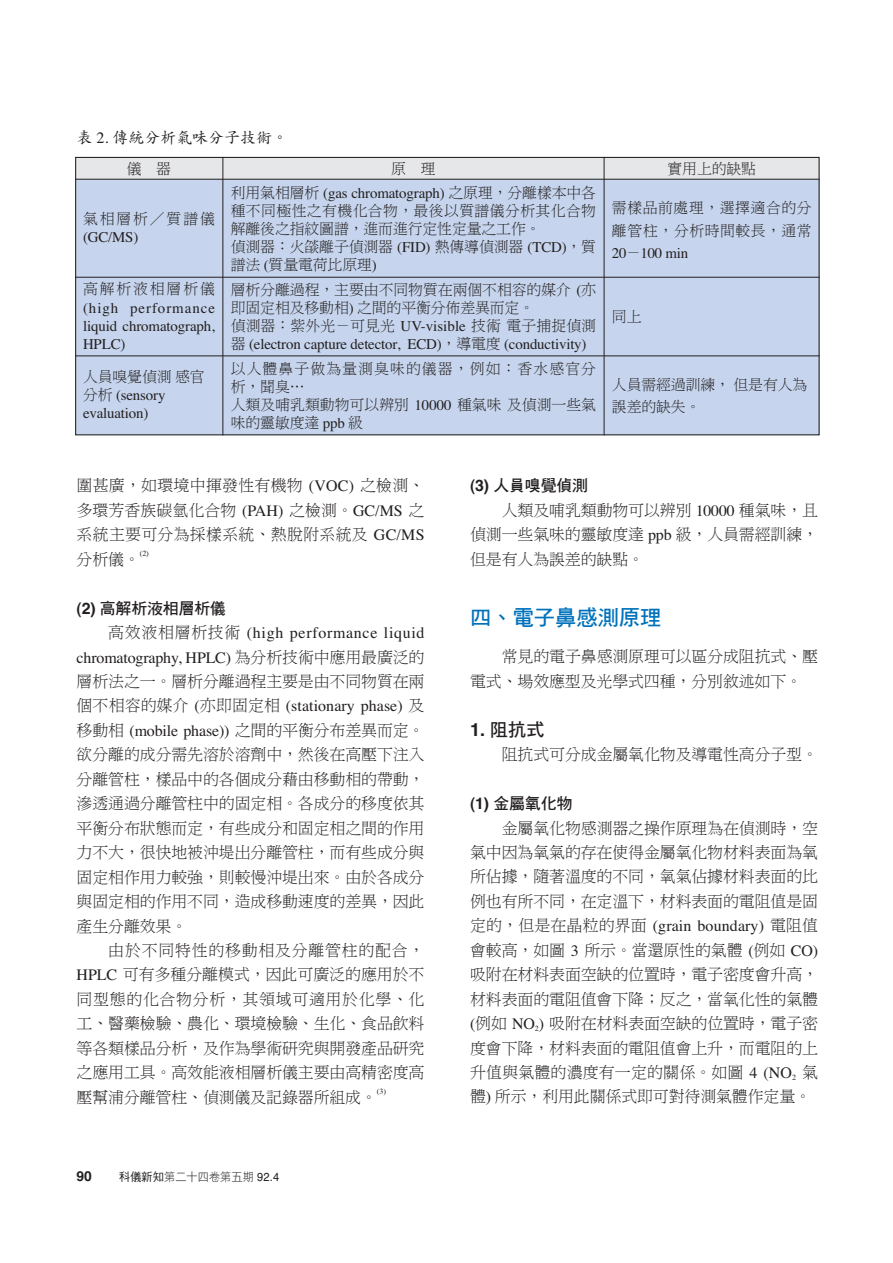
<style>
.page{position:relative;width:893px;height:1263px;background:#fff}
.page>*{position:absolute;margin:0;border:0;box-sizing:border-box;transform-origin:0 0}
.t1{font:21.3px "DF Hei Bd HK BF";color:#0072bc}
.t2{font:18.15px "DF Hei Bd HK BF";color:#231f20}
.t3{font:15.9px/24.5px "DF Ming Lt HK BF";letter-spacing:-.01em;color:#231f20;text-align:justify}
.t4{font:15.9px/24.5px "Times";letter-spacing:.045em;color:#231f20;text-align:right}
.t5{font:15.9px "Times";letter-spacing:.005em;color:#231f20}
.t6{font:15.9px "DF Hei Bd HK BF";letter-spacing:-.01em;color:#231f20}
.t7{font:15.9px "DF Kai Shu Md HK BF";color:#231f20}
.t8{font:14.85px/18px "DF Ming Lt HK BF";letter-spacing:-.005em;color:#231f20}
.t9{font:14.85px/18px "Times";letter-spacing:-.01em;color:#231f20;text-align:justify}
.t10{font:14.85px/22.4px "DF Ming Lt HK BF";letter-spacing:.035em;color:#231f20}
.t11{font:14.85px "DF Ming Lt HK BF";letter-spacing:.125em;color:#231f20}
.t12{font:700 13.8px "Helvetica";color:#231f20}
.t13{font:11.7px "DF Li Hei Lt HK BF";letter-spacing:.01em;color:#231f20;scale:.95 1}
.t14{font:7.95px "Times";color:#231f20}
.s1{font-family:"Times"}
.s2{font-family:"DF Ming Lt HK BF"}
.s3{font-family:"Helvetica";font-weight:700}
.s4{font-family:"DF Hei Md HK BF"}
.s5{font-family:"Helvetica"}
</style>
<div class="page">
<div style="left:75px;top:157px;width:744px;height:22px;background:#e6e7e9"></div>
<div style="left:75px;top:179px;width:744px;height:256px;background:#c6d5ed"></div>
<hr style="left:75px;top:179px;width:744px;height:1px;background:#231f20">
<hr style="left:75px;top:277px;width:744px;height:1px;background:#231f20">
<hr style="left:75px;top:356px;width:744px;height:1px;background:#231f20">
<hr style="left:222px;top:157px;width:1px;height:278px;background:#231f20">
<hr style="left:603px;top:157px;width:1px;height:278px;background:#231f20">
<p class="t7" style="left:77px;top:129px;width:213px">表 <span class="s1">2.</span> 傳統分析氣味分子技術。</p>
<p class="t8" style="left:127px;top:160px;width:46px">儀　器</p>
<p class="t8" style="left:83px;top:210px;width:133px">氣相層析／質譜儀</p>
<p class="t9" style="left:83px;top:229px;width:57px">(GC/MS)</p>
<p class="t11" style="left:83px;top:282px;width:133px">高解析液相層析儀</p>
<p class="t9" style="left:83px;top:300px;width:133px">(high performance liquid chromatograph, HPLC)</p>
<p class="t8" style="left:83px;top:368px;width:123px">人員嗅覺偵測感官</p>
<p class="t9" style="left:83px;top:388px;width:84px"><span class="s2">分析</span> (sensory evaluation)</p>
<p class="t8" style="left:391px;top:160px;width:46px">原　理</p>
<p class="t9" style="left:231px;top:186px;width:367px"><span class="s2">利用氣相層析</span> (gas chromatograph) <span class="s2">之原理，分離樣本中各</span></p>
<p class="t8" style="left:231px;top:203px;width:367px">種不同極性之有機化合物，最後以質譜儀分析其化合物解離後之指紋圖譜，進而進行定性定量之工作。<br>偵測器：火燄離子偵測器 <span class="s1">(FID)</span> 熱傳導偵測器 <span class="s1">(TCD)</span>，質譜法 <span class="s1">(</span>質量電荷比原理<span class="s1">)</span></p>
<p class="t8" style="left:231px;top:281px;width:367px">層析分離過程，主要由不同物質在兩個不相容的媒介 <span class="s1">(</span>亦即固定相及移動相<span class="s1">)</span> 之間的平衡分佈差異而定。<br>偵測器：紫外光－可見光 <span class="s1">UV-visible</span> 技術電子捕捉偵測</p>
<p class="t9" style="left:231px;top:337px;width:357px"><span class="s2">器</span> (electron capture detector, ECD)<span class="s2">，導電度</span> (conductivity)</p>
<p class="t8" style="left:231px;top:360px;width:367px">以人體鼻子做為量測臭味的儀器，例如：香水感官分析，聞臭…<br>人類及哺乳類動物可以辨別 <span class="s1">10000</span> 種氣味及偵測一些氣味的靈敏度達 <span class="s1">ppb</span> 級</p>
<p class="t8" style="left:667px;top:160px;width:90px">實用上的缺點</p>
<p class="t10" style="left:612px;top:198px;width:201px">需樣品前處理，選擇適合的分離管柱，分析時間較長，通常</p>
<p class="t9" style="left:612px;top:246px;width:78px">20<span class="s2">－</span>100 min</p>
<p class="t8" style="left:612px;top:308px;width:31px">同上</p>
<p class="t8" style="left:612px;top:374px;width:197px;line-height:22.4px">人員需經過訓練，但是有人為誤差的缺失。</p>
<p class="t3" style="left:77px;top:474px;width:349px">圍甚廣，如環境中揮發性有機物 <span class="s1">(VOC)</span> 之檢測、多環芳香族碳氫化合物 <span class="s1">(PAH)</span> 之檢測。<span class="s1">GC/MS</span> 之系統主要可分為採樣系統、熱脫附系統及 <span class="s1">GC/MS</span>分析儀。</p>
<p class="t14" style="left:140px;top:550px;width:11px">(2)</p>
<p class="t6" style="left:77px;top:600px;width:151px"><span class="s3">(2)</span> 高解析液相層析儀</p>
<p class="t4" style="left:77px;top:622px;width:349px"><span class="s2">高效液相層析技術</span> (high performance liquid chromatography, HPLC) <span class="s2">為分析技術中應用最廣泛的</span></p>
<p class="t3" style="left:77px;top:670px;width:349px">層析法之一。層析分離過程主要是由不同物質在兩</p>
<p class="t5" style="left:77px;top:700px;width:349px"><span class="s2">個不相容的媒介</span> (<span class="s2">亦即固定相</span> (stationary phase) <span class="s2">及</span></p>
<p class="t3" style="left:77px;top:719px;width:349px">移動相 <span class="s1">(mobile phase))</span> 之間的平衡分布差異而定。欲分離的成分需先溶於溶劑中，然後在高壓下注入分離管柱，樣品中的各個成分藉由移動相的帶動，滲透通過分離管柱中的固定相。各成分的移度依其平衡分布狀態而定，有些成分和固定相之間的作用力不大，很快地被沖堤出分離管柱，而有些成分與固定相作用力較強，則較慢沖堤出來。由於各成分與固定相的作用不同，造成移動速度的差異，因此產生分離效果。</p>
<p class="t3" style="left:77px;top:939px;width:349px;text-indent:32px">由於不同特性的移動相及分離管柱的配合，<span class="s1">HPLC</span> 可有多種分離模式，因此可廣泛的應用於不同型態的化合物分析，其領域可適用於化學、化工、醫藥檢驗、農化、環境檢驗、生化、食品飲料等各類樣品分析，及作為學術研究與開發產品研究之應用工具。高效能液相層析儀主要由高精密度高壓幫浦分離管柱、偵測儀及記錄器所組成。</p>
<p class="t14" style="left:377px;top:1088px;width:11px">(3)</p>
<p class="t12" style="left:77px;top:1171px;width:17px">90</p>
<p class="t13" style="left:119px;top:1171px;width:170px"><span class="s4">科儀新知</span>第二十四卷第五期 <span class="s5">92.4</span></p>
<p class="t6" style="left:470px;top:478px;width:119px"><span class="s3">(3)</span> 人員嗅覺偵測</p>
<p class="t3" style="left:470px;top:499px;width:349px;text-indent:32px">人類及哺乳類動物可以辨別 <span class="s1">10000</span> 種氣味，且偵測一些氣味的靈敏度達 <span class="s1">ppb</span> 級，人員需經訓練，但是有人為誤差的缺點。</p>
<h1 class="t1" style="left:470px;top:607px;width:193px">四、電子鼻感測原理</h1>
<p class="t3" style="left:470px;top:645px;width:349px;text-indent:32px">常見的電子鼻感測原理可以區分成阻抗式、壓電式、場效應型及光學式四種，分別敘述如下。</p>
<p class="t2" style="left:470px;top:720px;width:76px"><span class="s3">1.</span> 阻抗式</p>
<p class="t3" style="left:502px;top:743px;width:318px">阻抗式可分成金屬氧化物及導電性高分子型。</p>
<p class="t6" style="left:470px;top:795px;width:104px"><span class="s3">(1)</span> 金屬氧化物</p>
<p class="t3" style="left:470px;top:816px;width:349px;text-indent:32px">金屬氧化物感測器之操作原理為在偵測時，空氣中因為氧氣的存在使得金屬氧化物材料表面為氧所佔據，隨著溫度的不同，氧氣佔據材料表面的比例也有所不同，在定溫下，材料表面的電阻值是固</p>
<p class="t5" style="left:470px;top:920px;width:349px"><span class="s2">定的，但是在晶粒的界面</span> (grain boundary) <span class="s2">電阻值</span></p>
<p class="t3" style="left:470px;top:939px;width:349px">會較高，如圖 <span class="s1">3</span> 所示。當還原性的氣體 <span class="s1">(</span>例如 <span class="s1">CO)</span>吸附在材料表面空缺的位置時，電子密度會升高，材料表面的電阻值會下降；反之，當氧化性的氣體<span class="s1">(</span>例如 <span class="s1">NO</span><sub>2</sub><span class="s1">)</span> 吸附在材料表面空缺的位置時，電子密度會下降，材料表面的電阻值會上升，而電阻的上升值與氣體的濃度有一定的關係。如圖 <span class="s1">4 (NO</span><sub>2</sub> 氣體<span class="s1">)</span> 所示，利用此關係式即可對待測氣體作定量。</p>
</div>
